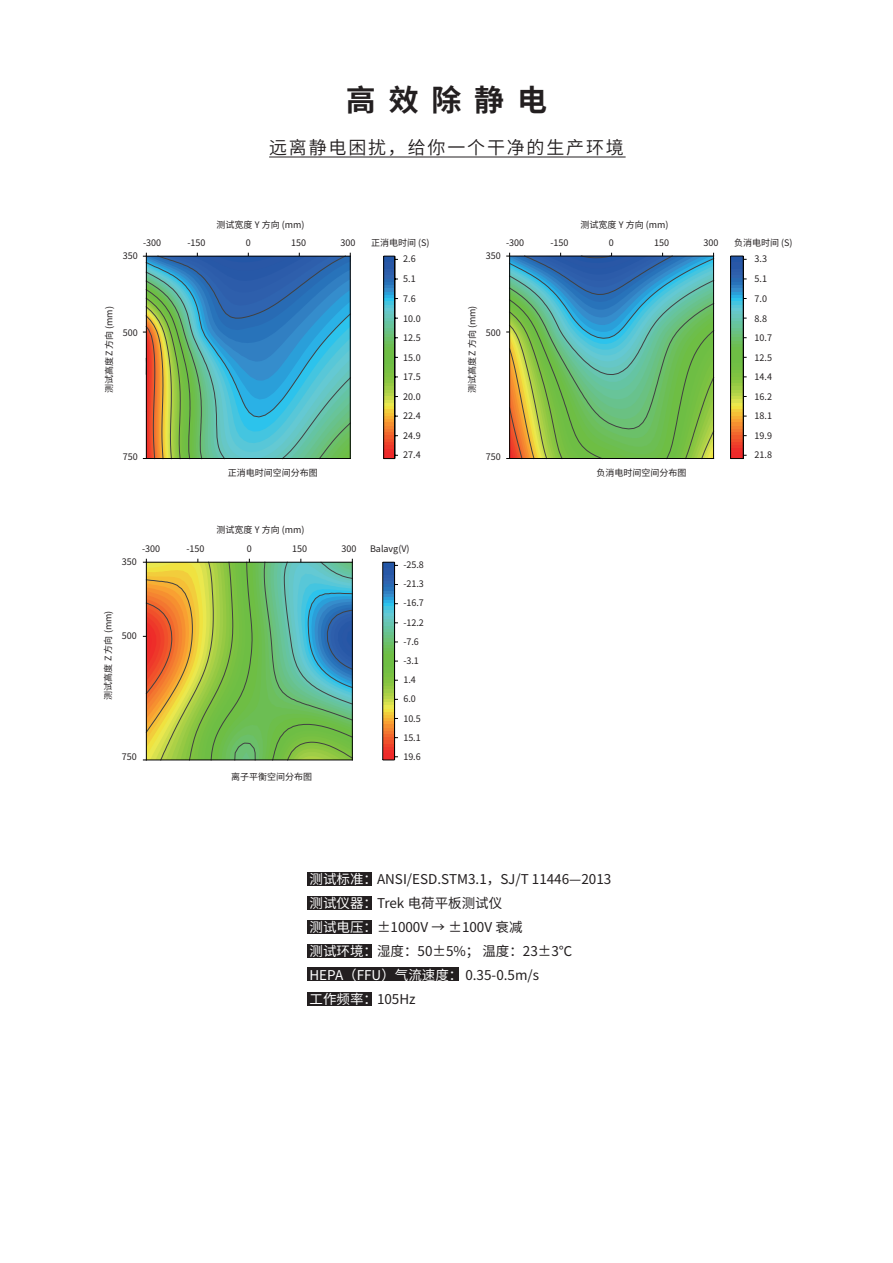
<style>
.page{position:relative;width:893px;height:1263px;background:#fff}
.page>*{position:absolute;margin:0;border:0;box-sizing:border-box;transform-origin:0 0}
.t1{font:700 30px "Source Han Sans CN";color:#231f20}
.t2{font:18px "Source Han Sans CN";letter-spacing:.1em;color:#231f20}
.t3{font:13.5px/24px "Source Han Sans CN";color:#231f20}
.t4{font:9px/19.5px "Source Han Sans CN";color:#231f20}
.s1{color:#fff}
</style>
<div class="page">
<hr style="left:269px;top:157px;width:357px;height:1px;background:#231f20">
<svg style="left:143px;top:253px;width:208px;height:206px;background:#569ca6"></svg>
<svg style="left:384px;top:256px;width:14px;height:203px;background:#8a9a77"></svg>
<hr style="left:383px;top:256px;width:1px;height:203px;background:#030303">
<svg style="left:506px;top:253px;width:208px;height:206px;background:#69ae81"></svg>
<svg style="left:730px;top:256px;width:17px;height:203px"></svg>
<hr style="left:730px;top:256px;width:1px;height:202px;background:#030303">
<svg style="left:143px;top:558px;width:210px;height:202px;background:#8fb66d"></svg>
<svg style="left:383px;top:562px;width:15px;height:199px;background:#91a17d"></svg>
<hr style="left:382px;top:562px;width:1px;height:198px;background:#030303">
<div style="left:308px;top:872px;width:64px;height:13px;background:#231f20"></div>
<div style="left:308px;top:896px;width:64px;height:13px;background:#231f20"></div>
<div style="left:308px;top:920px;width:64px;height:14px;background:#231f20"></div>
<div style="left:308px;top:944px;width:64px;height:14px;background:#231f20"></div>
<div style="left:308px;top:992px;width:64px;height:13px;background:#231f20"></div>
<div style="left:308px;top:968px;width:151px;height:13px;background:#231f20"></div>
<h1 class="t1" style="left:346px;top:84px;width:203px">高 效 除 静 电</h1>
<h2 class="t2" style="left:269px;top:138px;width:356px">远离静电困扰，给你一个干净的生产环境</h2>
<p class="t4" style="left:100px;top:393px;width:89px;rotate:-90deg">测试高度 Z 方向 (mm)</p>
<p class="t4" style="left:216px;top:215px;width:90px">测试宽度 Y 方向 (mm)</p>
<p class="t4" style="left:580px;top:215px;width:90px">测试宽度 Y 方向 (mm)</p>
<p class="t4" style="left:143px;top:233px;width:20px">-300</p>
<p class="t4" style="left:187px;top:233px;width:20px">-150</p>
<p class="t4" style="left:246px;top:233px;width:6px">0</p>
<p class="t4" style="left:291px;top:233px;width:16px">150</p>
<p class="t4" style="left:340px;top:233px;width:16px">300</p>
<p class="t4" style="left:371px;top:233px;width:60px">正消电时间 (S)</p>
<p class="t4" style="left:506px;top:233px;width:20px">-300</p>
<p class="t4" style="left:550px;top:233px;width:20px">-150</p>
<p class="t4" style="left:609px;top:233px;width:6px">0</p>
<p class="t4" style="left:654px;top:233px;width:16px">150</p>
<p class="t4" style="left:703px;top:233px;width:16px">300</p>
<p class="t4" style="left:123px;top:246px;width:16px">350</p>
<p class="t4" style="left:123px;top:323px;width:16px">500</p>
<p class="t4" style="left:123px;top:447px;width:16px">750</p>
<p class="t4" style="left:403px;top:249px;width:14px">2.6</p>
<p class="t4" style="left:403px;top:269px;width:14px">5.1</p>
<p class="t4" style="left:403px;top:289px;width:14px">7.6</p>
<p class="t4" style="left:403px;top:309px;width:19px;text-align:justify">10.0<br>12.5<br>15.0<br>17.5<br>20.0<br>22.4<br>24.9<br>27.4</p>
<p class="t4" style="left:486px;top:246px;width:16px">350</p>
<p class="t4" style="left:463px;top:393px;width:89px;rotate:-90deg">测试高度 Z 方向 (mm)</p>
<p class="t4" style="left:486px;top:323px;width:16px">500</p>
<p class="t4" style="left:486px;top:447px;width:16px">750</p>
<p class="t4" style="left:228px;top:463px;width:91px">正消电时间空间分布图</p>
<p class="t4" style="left:596px;top:463px;width:91px">负消电时间空间分布图</p>
<p class="t4" style="left:734px;top:233px;width:60px">负消电时间 (S)</p>
<p class="t4" style="left:755px;top:249px;width:14px">3.3</p>
<p class="t4" style="left:755px;top:269px;width:14px">5.1</p>
<p class="t4" style="left:755px;top:289px;width:14px">7.0</p>
<p class="t4" style="left:755px;top:309px;width:19px">8.8<br>10.7<br>12.5<br>14.4<br>16.2<br>18.1<br>19.9<br>21.8</p>
<p class="t4" style="left:216px;top:520px;width:90px">测试宽度 Y 方向 (mm)</p>
<p class="t4" style="left:142px;top:539px;width:20px">-300</p>
<p class="t4" style="left:186px;top:539px;width:20px">-150</p>
<p class="t4" style="left:247px;top:539px;width:6px">0</p>
<p class="t4" style="left:292px;top:539px;width:16px">150</p>
<p class="t4" style="left:341px;top:539px;width:16px">300</p>
<p class="t4" style="left:122px;top:553px;width:16px">350</p>
<p class="t4" style="left:99px;top:699px;width:90px;rotate:-90deg">测试高度 Z 方向 (mm)</p>
<p class="t4" style="left:122px;top:626px;width:16px">500</p>
<p class="t4" style="left:122px;top:748px;width:16px">750</p>
<p class="t4" style="left:231px;top:767px;width:82px">离子平衡空间分布图</p>
<p class="t4" style="left:370px;top:539px;width:41px">Balavg(V)</p>
<p class="t4" style="left:403px;top:555px;width:22px">-25.8 -21.3 -16.7 -12.2 -7.6 -3.1<br>1.4<br>6.0<br>10.5<br>15.1<br>19.6</p>
<h3 class="t3" style="left:309px;top:867px;width:303px"><span class="s1">测试标准：</span>ANSI/ESD.STM3.1，SJ/T 11446—2013<span class="s1">测试仪器：</span>Trek 电荷平板测试仪<br><span class="s1">测试电压：</span>±1000V → ±100V 衰减<br><span class="s1">测试环境：</span>湿度：50±5%； 温度：23±3℃<br><span class="s1">HEPA（FFU）气流速度：</span> 0.35-0.5m/s<br><span class="s1">工作频率：</span>105Hz</h3>
</div>
